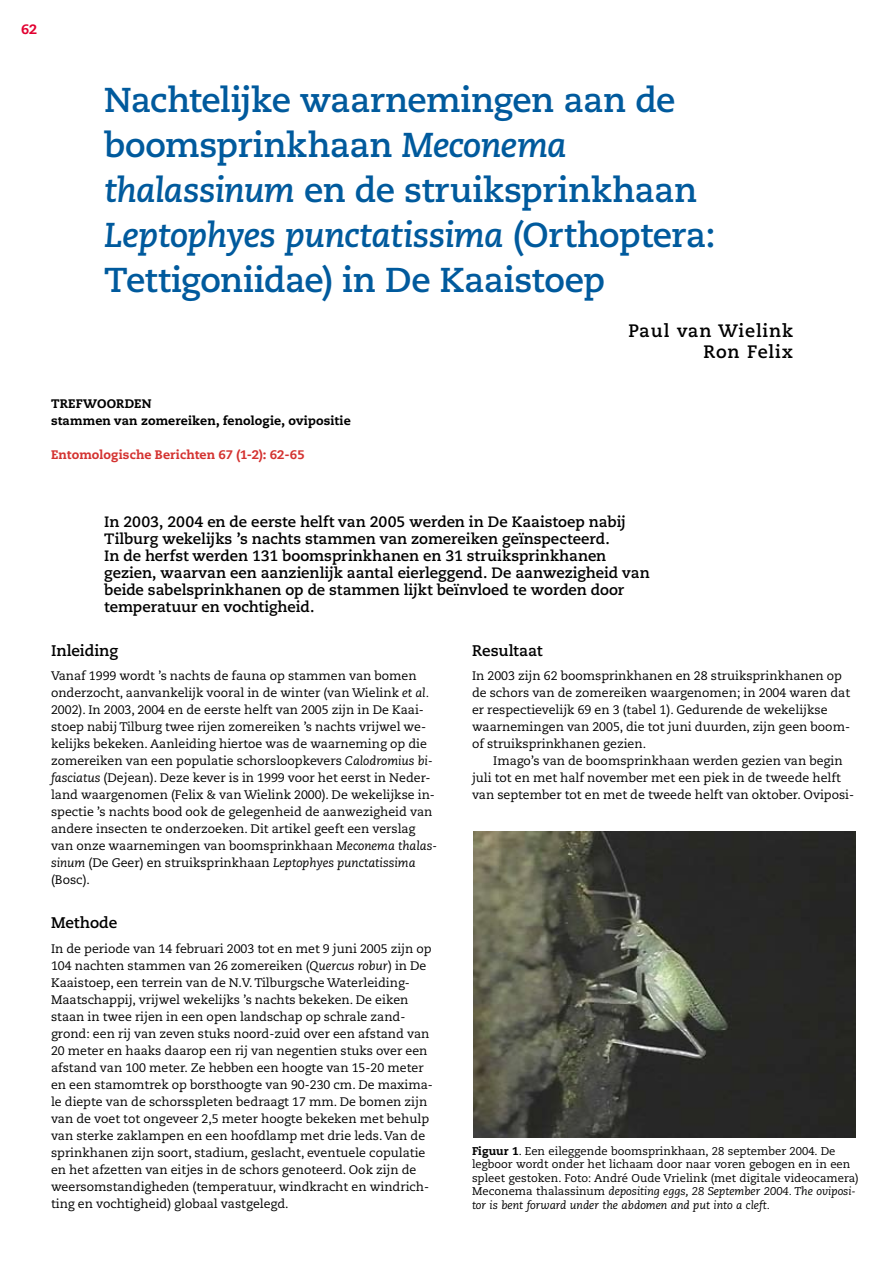
<style>
.page{position:relative;width:893px;height:1263px;background:#fff}
.page>*{position:absolute;margin:0;border:0;box-sizing:border-box;transform-origin:0 0}
.t1{font:700 34.5px/45px "Caecilia LT Std";letter-spacing:-.015em;color:#005a9d}
.t2{font:700 18px/21px "Caecilia LT Std";letter-spacing:.05em;color:#000;text-align:right}
.t3{font:700 15.3px "Caecilia LT Std";letter-spacing:-.005em;color:#000}
.t4{font:700 15px/17px "Caecilia LT Std";color:#000}
.t5{font:800 13.5px "Caecilia LT Std";color:#e20030}
.t6{font:12.3px/17px "Caecilia LT Std";color:#000}
.t7{font:800 12.3px/17px "Caecilia LT Std";letter-spacing:.01em;color:#000}
.t8{font:800 12.3px "Caecilia LT Std";letter-spacing:.01em;color:#d43230}
.t9{font:11.25px/13.5px "Caecilia LT Std";color:#000}
.s1{font-style:italic}
.s2{font-weight:800}
</style>
<div class="page">
<img style="left:473px;top:831px;width:383px;height:306px">
<p class="t5" style="left:21px;top:21px;width:17px">62</p>
<h1 class="t1" style="left:104px;top:78px;width:613px">Nachtelijke waarnemingen aan de boomsprinkhaan <span class="s1">Meconema thalassinum</span> en de struiksprinkhaan <span class="s1">Leptophyes punctatissima</span> (Orthoptera:<br>Tettigoniidae) in De Kaaistoep</h1>
<h2 class="t2" style="left:628px;top:321px;width:166px">Paul van Wielink<br>Ron Felix</h2>
<p class="t7" style="left:51px;top:395px;width:301px">TREFWOORDEN<br>stammen van zomereiken, fenologie, ovipositie</p>
<p class="t8" style="left:51px;top:447px;width:255px">Entomologische Berichten 67 (1-2): 62-65</p>
<p class="t4" style="left:104px;top:514px;width:547px">In 2003, 2004 en de eerste helft van 2005 werden in De Kaaistoep nabij Tilburg wekelijks ’s nachts stammen van zomereiken geïnspecteerd.<br>In de herfst werden 131 boomsprinkhanen en 31 struiksprinkhanen gezien, waarvan een aanzienlijk aantal eierleggend. De aanwezigheid van beide sabelsprinkhanen op de stammen lijkt beïnvloed te worden door temperatuur en vochtigheid.</p>
<p class="t3" style="left:51px;top:641px;width:69px">Inleiding</p>
<p class="t6" style="left:51px;top:668px;width:387px">Vanaf 1999 wordt ’s nachts de fauna op stammen van bomen onderzocht, aanvankelijk vooral in de winter (van Wielink <span class="s1">et al.<br></span>2002). In 2003, 2004 en de eerste helft van 2005 zijn in De Kaai&shy;stoep nabij Tilburg twee rijen zomereiken ’s nachts vrijwel we&shy;kelijks bekeken. Aanleiding hiertoe was de waarneming op die zomereiken van een populatie schorsloopkevers <span class="s1">Calodromius bi&shy;fasciatus</span> (Dejean). Deze kever is in 1999 voor het eerst in Neder&shy;land waargenomen (Felix &amp; van Wielink 2000). De wekelijkse in&shy;spectie ’s nachts bood ook de gelegenheid de aanwezigheid van andere insecten te onderzoeken. Dit artikel geeft een verslag van onze waarnemingen van boomsprinkhaan <span class="s1">Meconema thalas&shy;sinum</span> (De Geer) en struiksprinkhaan <span class="s1">Leptophyes punctatissima </span>(Bosc).</p>
<p class="t3" style="left:51px;top:914px;width:68px">Methode</p>
<p class="t6" style="left:51px;top:940px;width:383px">In de periode van 14 februari 2003 tot en met 9 juni 2005 zijn op 104 nachten stammen van 26 zomereiken (<span class="s1">Quercus robur</span>) in De Kaaistoep, een terrein van de N.V. Tilburgsche Waterleiding-Maatschappij, vrijwel wekelijks ’s nachts bekeken. De eiken staan in twee rijen in een open landschap op schrale zand&shy;grond: een rij van zeven stuks noord-zuid over een afstand van 20 meter en haaks daarop een rij van negentien stuks over een afstand van 100 meter. Ze hebben een hoogte van 15-20 meter en een stamomtrek op borsthoogte van 90-230 cm. De maxima&shy;le diepte van de schorsspleten bedraagt 17 mm. De bomen zijn van de voet tot ongeveer 2,5 meter hoogte bekeken met behulp van sterke zaklampen en een hoofdlamp met drie leds. Van de sprinkhanen zijn soort, stadium, geslacht, eventuele copulatie en het afzetten van eitjes in de schors genoteerd. Ook zijn de weersomstandigheden (temperatuur, windkracht en windrich&shy;ting en vochtigheid) globaal vastgelegd.</p>
<p class="t3" style="left:472px;top:641px;width:72px">Resultaat</p>
<p class="t6" style="left:472px;top:668px;width:380px">In 2003 zijn 62 boomsprinkhanen en 28 struiksprinkhanen op de schors van de zomereiken waargenomen; in 2004 waren dat er respectievelijk 69 en 3 (tabel 1). Gedurende de wekelijkse waarnemingen van 2005, die tot juni duurden, zijn geen boom&shy;of struiksprinkhanen gezien.</p>
<p class="t6" style="left:472px;top:753px;width:384px;text-indent:21px">Imago’s van de boomsprinkhaan werden gezien van begin juli tot en met half november met een piek in de tweede helft van september tot en met de tweede helft van oktober. Oviposi-</p>
<p class="t9" style="left:472px;top:1144px;width:388px"><span class="s2">Figuur 1</span>. Een eileggende boomsprinkhaan, 28 september 2004. De legboor wordt onder het lichaam door naar voren gebogen en in een spleet gestoken. Foto: André Oude Vrielink (met digitale videocamera)<br>Meconema thalassinum <span class="s1">depositing eggs, 28 September 2004. The oviposi&shy;tor is bent forward under the abdomen and put into a cleft.</span></p>
</div>
